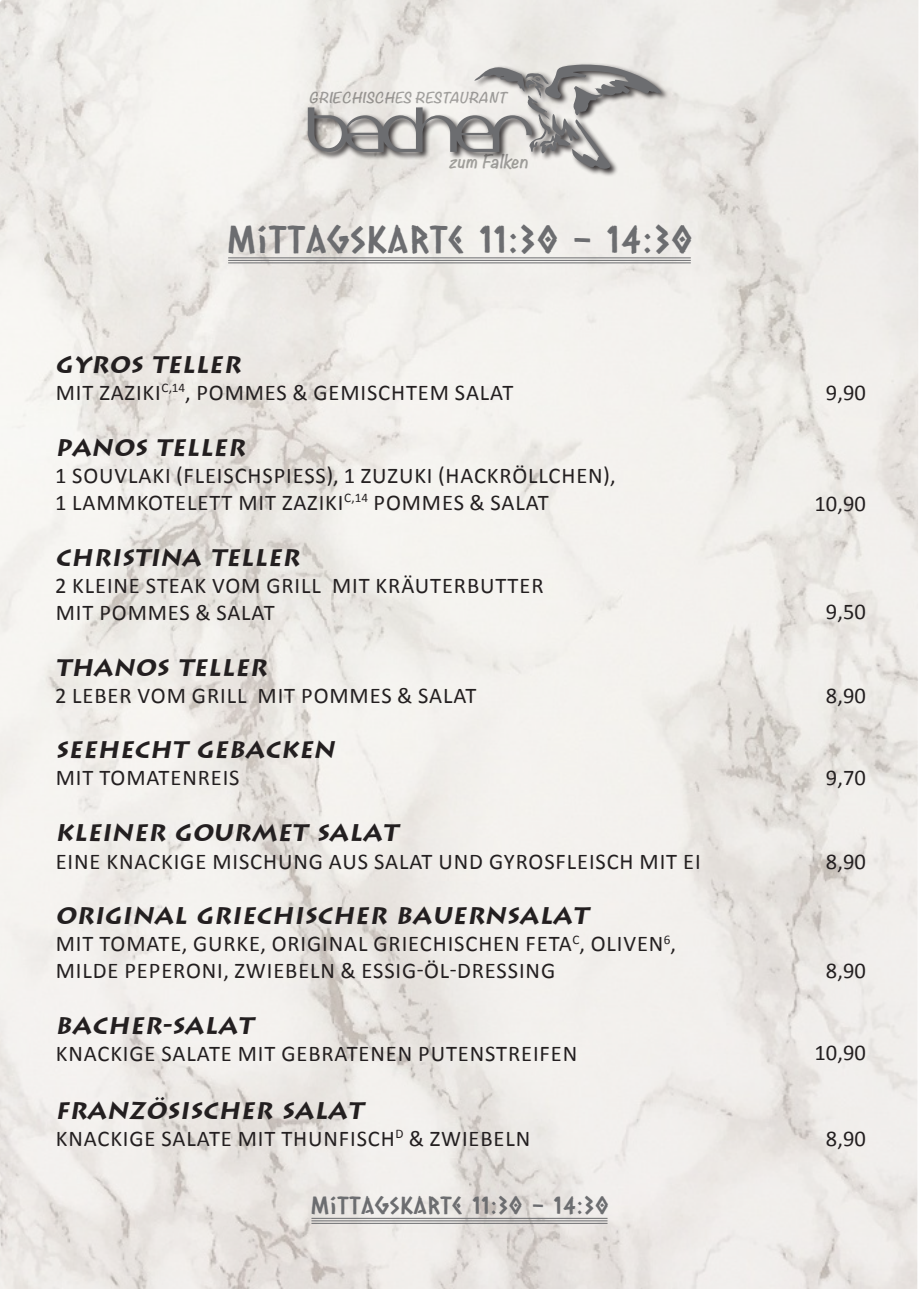
<style>
.page{position:relative;width:919px;height:1289px;background:#fff}
.page>*{position:absolute;margin:0;border:0;box-sizing:border-box;transform-origin:0 0}
.TITEL_GROß{font:37.5px "Caesar Dressing";letter-spacing:.05em;color:#6c6d70}
.TITEL_2{font:italic 700 24px "Greece";color:#231f20}
.BODYTEXT{font:italic 700 24px "Greece";color:#231f20}
.TITEL_GROß-2{font:24px "Caesar Dressing";letter-spacing:.05em;color:#6c6d70}
.BODYTEXT-2{font:22.5px "Calibri";letter-spacing:.04em;color:#231f20}
.t1{font:italic 700 16.65px "Noteworthy";color:#57585a}
.t2{font:italic 700 13.2px "Noteworthy";color:#57585a}
</style>
<div class="page">
<img style="left:0;top:0;width:918px;height:1288px">
<hr style="left:228px;top:257px;width:462px;height:1px;background:#6c6d70">
<hr style="left:228px;top:260px;width:462px;height:1px;background:#6c6d70">
<hr style="left:228px;top:262px;width:462px;height:1px;background:#6c6d70">
<hr style="left:311px;top:1217px;width:296px;height:1px;background:#6c6d70">
<hr style="left:311px;top:1220px;width:296px;height:1px;background:#6c6d70">
<hr style="left:311px;top:1222px;width:296px;height:1px;background:#6c6d70">
<div style="left:306px;top:63px;width:363px;height:114px;background:#231f20;opacity:.9"></div>
<svg style="left:308px;top:65px;width:359px;height:106px;background:#c8c6c4"></svg>
<p class="t2" style="left:309px;top:86px;width:204px">GRIECHISCHES RESTAURANT</p>
<p class="t1" style="left:449px;top:147px;width:85px">zum Falken</p>
<p class="TITEL_GROß" style="left:227px;top:216px;width:466px">MITTAGSKARTE 11:30 - 14:30</p>
<p class="BODYTEXT" style="left:55px;top:348px;width:187px">GYROS TELLER</p>
<p class="BODYTEXT-2" style="left:56px;top:377px;width:459px">MIT ZAZIKI<sup>C,14</sup>, POMMES &amp; GEMISCHTEM SALAT</p>
<p class="TITEL_2" style="left:55px;top:431px;width:191px">PANOS TELLER</p>
<p class="BODYTEXT-2" style="left:55px;top:459px;width:562px">1 SOUVLAKI (FLEISCHSPIESS), 1 ZUZUKI (HACKRÖLLCHEN),</p>
<p class="BODYTEXT-2" style="left:55px;top:486px;width:495px">1 LAMMKOTELETT MIT ZAZIKI<sup>C,14</sup> POMMES &amp; SALAT</p>
<p class="TITEL_2" style="left:55px;top:541px;width:246px">CHRISTINA TELLER</p>
<p class="BODYTEXT-2" style="left:55px;top:569px;width:489px">2 KLEINE STEAK VOM GRILL MIT KRÄUTERBUTTER</p>
<p class="BODYTEXT-2" style="left:56px;top:596px;width:220px">MIT POMMES &amp; SALAT</p>
<p class="TITEL_2" style="left:55px;top:651px;width:213px">THANOS TELLER</p>
<p class="BODYTEXT-2" style="left:55px;top:679px;width:423px">2 LEBER VOM GRILL MIT POMMES &amp; SALAT</p>
<p class="TITEL_2" style="left:55px;top:734px;width:281px">SEEHECHT GEBACKEN</p>
<p class="BODYTEXT-2" style="left:56px;top:762px;width:185px">MIT TOMATENREIS</p>
<p class="BODYTEXT" style="left:55px;top:816px;width:344px">KLEINER GOURMET SALAT</p>
<p class="BODYTEXT-2" style="left:56px;top:845px;width:646px">EINE KNACKIGE MISCHUNG AUS SALAT UND GYROSFLEISCH MIT EI</p>
<p class="TITEL_2" style="left:55px;top:899px;width:534px">ORIGINAL GRIECHISCHER BAUERNSALAT</p>
<p class="BODYTEXT-2" style="left:56px;top:928px;width:622px">MIT TOMATE, GURKE, ORIGINAL GRIECHISCHEN FETA<sup>C</sup>, OLIVEN<sup>6</sup>,</p>
<p class="BODYTEXT-2" style="left:56px;top:955px;width:501px">MILDE PEPERONI, ZWIEBELN &amp; ESSIG-ÖL-DRESSING</p>
<p class="TITEL_2" style="left:55px;top:1009px;width:199px">BACHER-SALAT</p>
<p class="BODYTEXT-2" style="left:56px;top:1038px;width:523px">KNACKIGE SALATE MIT GEBRATENEN PUTENSTREIFEN</p>
<p class="TITEL_2" style="left:55px;top:1094px;width:309px">FRANZÖSISCHER SALAT</p>
<p class="BODYTEXT-2" style="left:56px;top:1122px;width:476px">KNACKIGE SALATE MIT THUNFISCH<sup>D</sup> &amp; ZWIEBELN</p>
<p class="TITEL_GROß-2" style="left:311px;top:1189px;width:299px">MITTAGSKARTE 11:30 - 14:30</p>
<p class="BODYTEXT-2" style="left:825px;top:376px;width:41px">9,90</p>
<p class="BODYTEXT-2" style="left:814px;top:487px;width:53px">10,90</p>
<p class="BODYTEXT-2" style="left:825px;top:595px;width:41px">9,50</p>
<p class="BODYTEXT-2" style="left:825px;top:679px;width:41px">8,90</p>
<p class="BODYTEXT-2" style="left:825px;top:762px;width:41px">9,70</p>
<p class="BODYTEXT-2" style="left:825px;top:846px;width:41px">8,90</p>
<p class="BODYTEXT-2" style="left:825px;top:954px;width:41px">8,90</p>
<p class="BODYTEXT-2" style="left:814px;top:1036px;width:53px">10,90</p>
<p class="BODYTEXT-2" style="left:825px;top:1122px;width:41px">8,90</p>
</div>
